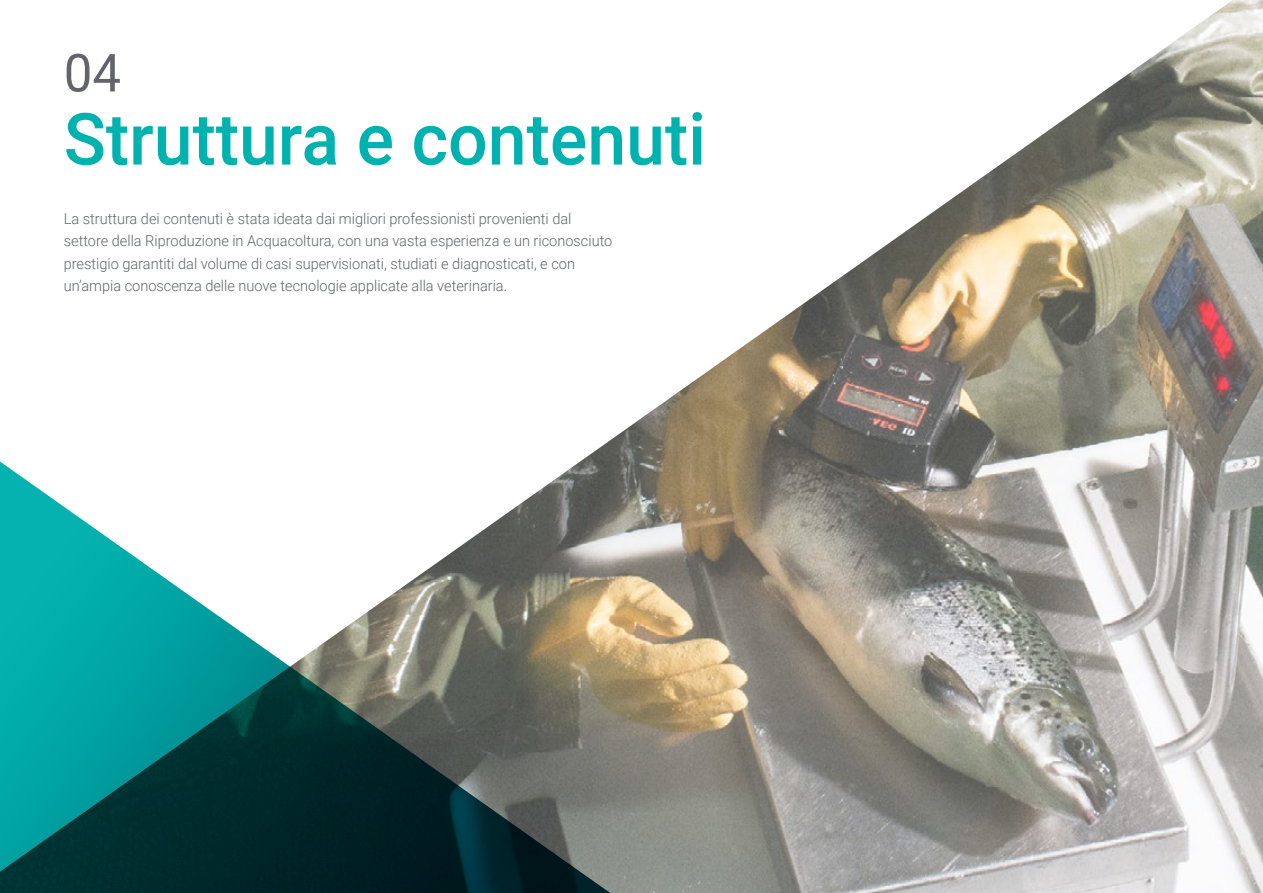
<style>
.page{position:relative;width:1263px;height:893px;background:#fff}
.page>*{position:absolute;margin:0;border:0;box-sizing:border-box;transform-origin:0 0}
.t1{font:500 72px "Roboto";color:#00b2af}
.t2{font:52.5px "Roboto";color:#61646a}
.t3{font:300 15px/22.5px "Roboto";color:#61646a}
</style>
<div class="page">
<img style="left:602px;top:0;width:661px;height:893px">
<svg style="left:0;top:446px;width:640px;height:447px"></svg>
<h2 class="t2" style="left:64px;top:36px;width:59px">04</h2>
<h1 class="t1" style="left:64px;top:89px;width:644px">Struttura e contenuti</h1>
<p class="t3" style="left:64px;top:207px;width:550px">La struttura dei contenuti è stata ideata dai migliori professionisti provenienti dal settore della Riproduzione in Acquacoltura, con una vasta esperienza e un riconosciuto prestigio garantiti dal volume di casi supervisionati, studiati e diagnosticati, e con un’ampia conoscenza delle nuove tecnologie applicate alla veterinaria.</p>
</div>
